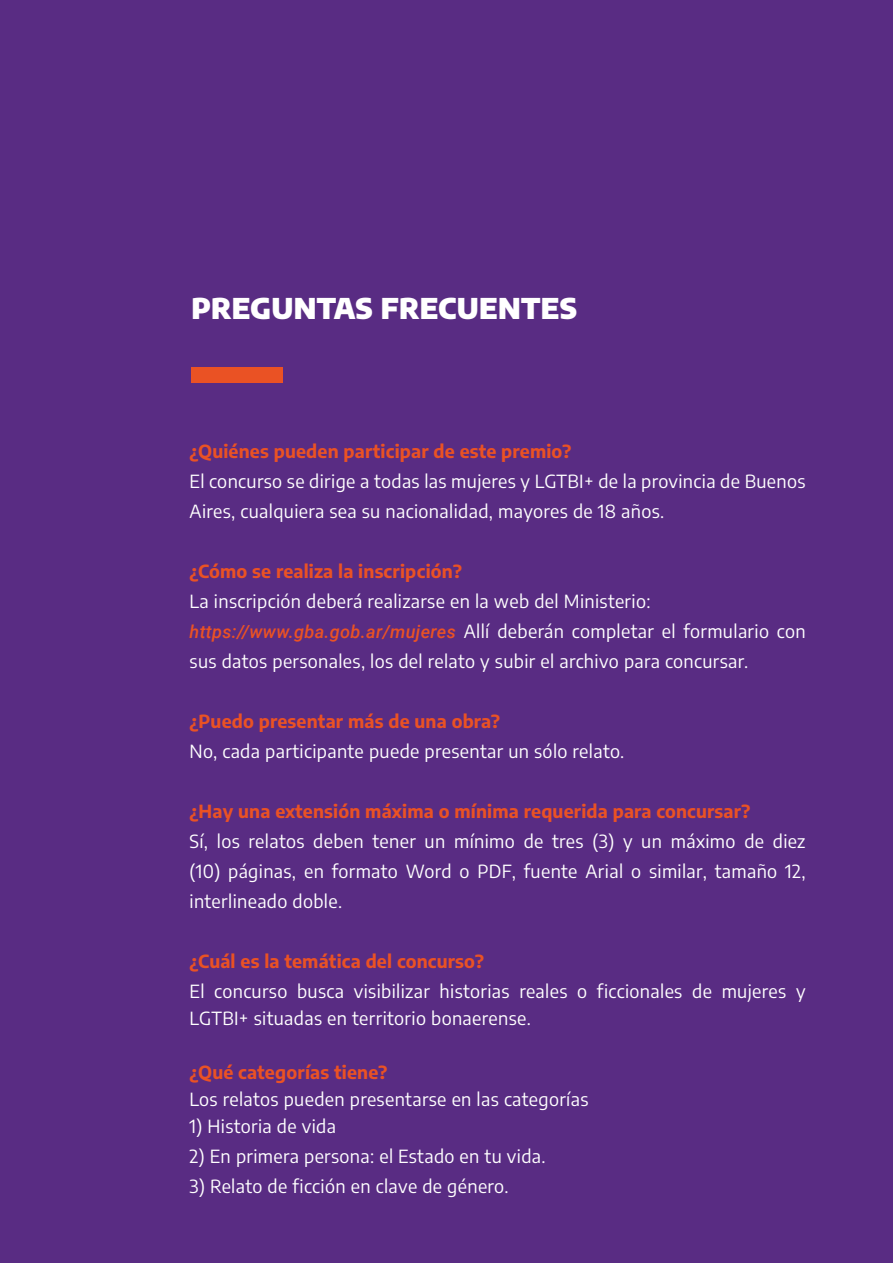
<style>
.page{position:relative;width:893px;height:1263px;background:#592c83}
.page>*{position:absolute;margin:0;border:0;box-sizing:border-box;transform-origin:0 0}
.t1{font:900 28.5px "Encode Sans";letter-spacing:.01em;color:#fff}
.t2{font:18px/30px "Encode Sans";letter-spacing:.02em;color:#fff}
.t3{font:700 18px "Encode Sans";letter-spacing:.01em;color:#ea5224}
.s1{font-family:"Roboto";font-weight:500;font-style:italic;color:#ea5224}
</style>
<div class="page">
<div style="left:191px;top:367px;width:92px;height:16px;background:#ea5224"></div>
<p class="t1" style="left:191px;top:288px;width:387px">PREGUNTAS FRECUENTES</p>
<p class="t3" style="left:190px;top:438px;width:383px">¿Quiénes pueden participar de este premio?</p>
<p class="t2" style="left:190px;top:465px;width:617px">El concurso se dirige a todas las mujeres y LGTBI+ de la provincia de Buenos<br>Aires, cualquiera sea su nacionalidad, mayores de 18 años.</p>
<p class="t3" style="left:190px;top:558px;width:274px">¿Cómo se realiza la inscripción?</p>
<p class="t2" style="left:190px;top:585px;width:463px">La inscripción deberá realizarse en la web del Ministerio:</p>
<p class="t2" style="left:190px;top:615px;width:618px"><span class="s1">https://www.gba.gob.ar/mujeres</span> Allí deberán completar el formulario con sus datos personales, los del relato y subir el archivo para concursar.</p>
<p class="t3" style="left:190px;top:708px;width:312px">¿Puedo presentar más de una obra?</p>
<p class="t2" style="left:190px;top:735px;width:436px">No, cada participante puede presentar un sólo relato.</p>
<p class="t3" style="left:190px;top:798px;width:562px">¿Hay una extensión máxima o mínima requerida para concursar?</p>
<p class="t2" style="left:190px;top:825px;width:617px;text-align:justify">Sí, los relatos deben tener un mínimo de tres (3) y un máximo de diez (10) páginas, en formato Word o PDF, fuente Arial o similar, tamaño 12, interlineado doble.</p>
<p class="t3" style="left:190px;top:948px;width:296px">¿Cuál es la temática del concurso?</p>
<p class="t2" style="left:190px;top:977px;width:617px;line-height:27px">El concurso busca visibilizar historias reales o ficcionales de mujeres y<br>LGTBI+ situadas en territorio bonaerense.</p>
<p class="t3" style="left:190px;top:1059px;width:199px">¿Qué categorías tiene?</p>
<p class="t2" style="left:190px;top:1083px;width:400px">Los relatos pueden presentarse en las categorías</p>
<p class="t2" style="left:190px;top:1110px;width:148px">1) Historia de vida</p>
<p class="t2" style="left:190px;top:1140px;width:358px">2) En primera persona: el Estado en tu vida.</p>
<p class="t2" style="left:190px;top:1170px;width:320px">3) Relato de ficción en clave de género.</p>
</div>
